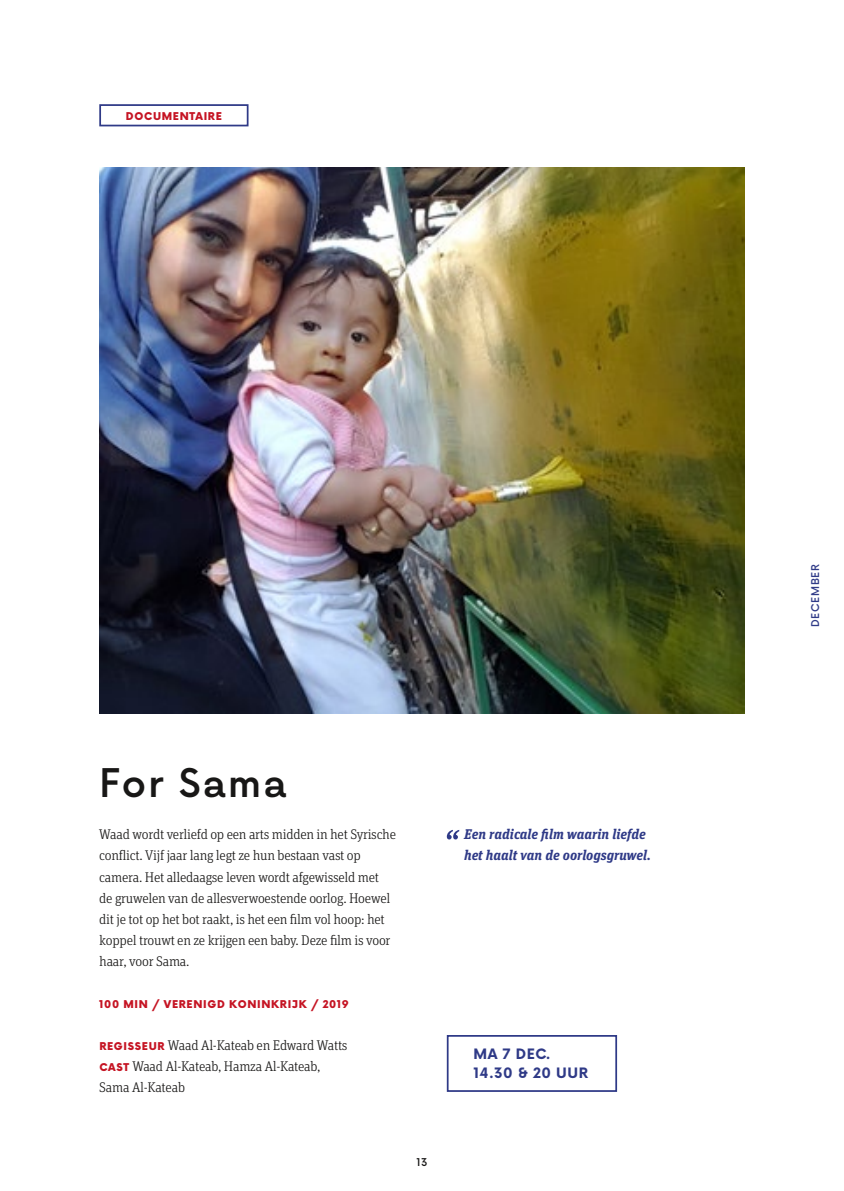
<style>
.page{position:relative;width:844px;height:1191px;background:#fff}
.page>*{position:absolute;margin:0;border:0;box-sizing:border-box;transform-origin:0 0}
.t1{font:500 38.5px "Now Alt";letter-spacing:.05em;color:#181716}
.t2{font:300 14px/21px "Unit Slab Pro";letter-spacing:-.02em;color:#181716}
.t3{font:italic 700 14px/21px "Unit Slab Pro";color:#2f3a87}
.t4{font:700 14px/19.2px "Now Alt";letter-spacing:.04em;color:#2f3a87}
.t5{font:900 10.5px "Now Alt";letter-spacing:.06em;color:#c51423}
.t6{font:500 10.5px "Now Alt";letter-spacing:.065em;color:#2f3a87}
.t7{font:500 10.5px "Now Alt";color:#181716}
.s1{font-family:"Now Alt";font-weight:900;font-size:10.5px;color:#c51423}
</style>
<div class="page">
<div style="left:99px;top:104px;width:149px;height:22px;border:2px solid #2f3a87"></div>
<img style="left:99px;top:167px;width:645px;height:546px">
<svg style="left:446px;top:830px;width:13px;height:9px"></svg>
<div style="left:446px;top:1035px;width:171px;height:57px;border:2px solid #2f3a87"></div>
<p class="t5" style="left:126px;top:108px;width:97px">DOCUMENTAIRE</p>
<h1 class="t1" style="left:99px;top:753px;width:189px">For Sama</h1>
<p class="t2" style="left:99px;top:823px;width:298px">Waad wordt verliefd op een arts midden in het Syrische conflict. Vijf jaar lang legt ze hun bestaan vast op camera. Het alledaagse leven wordt afgewisseld met<br>de gruwelen van de allesverwoestende oorlog. Hoewel dit je tot op het bot raakt, is het een film vol hoop: het koppel trouwt en ze krijgen een baby. Deze film is voor haar, voor Sama.</p>
<p class="t5" style="left:99px;top:996px;width:251px">100 MIN / VERENIGD KONINKRIJK / 2019</p>
<p class="t2" style="left:99px;top:1033px;width:250px"><span class="s1">REGISSEUR</span> Waad Al-Kateab en Edward Watts<br><span class="s1">CAST</span> Waad Al-Kateab, Hamza Al-Kateab,<br>Sama Al-Kateab</p>
<p class="t7" style="left:416px;top:1154px;width:13px">13</p>
<p class="t3" style="left:464px;top:823px;width:188px">Een radicale film waarin liefde het haalt van de oorlogsgruwel.</p>
<p class="t4" style="left:473px;top:1043px;width:116px">MA 7 DEC.<br>14.30 &amp; 20 UUR</p>
<p class="t6" style="left:807px;top:627px;width:64px;rotate:-90deg">December</p>
</div>
